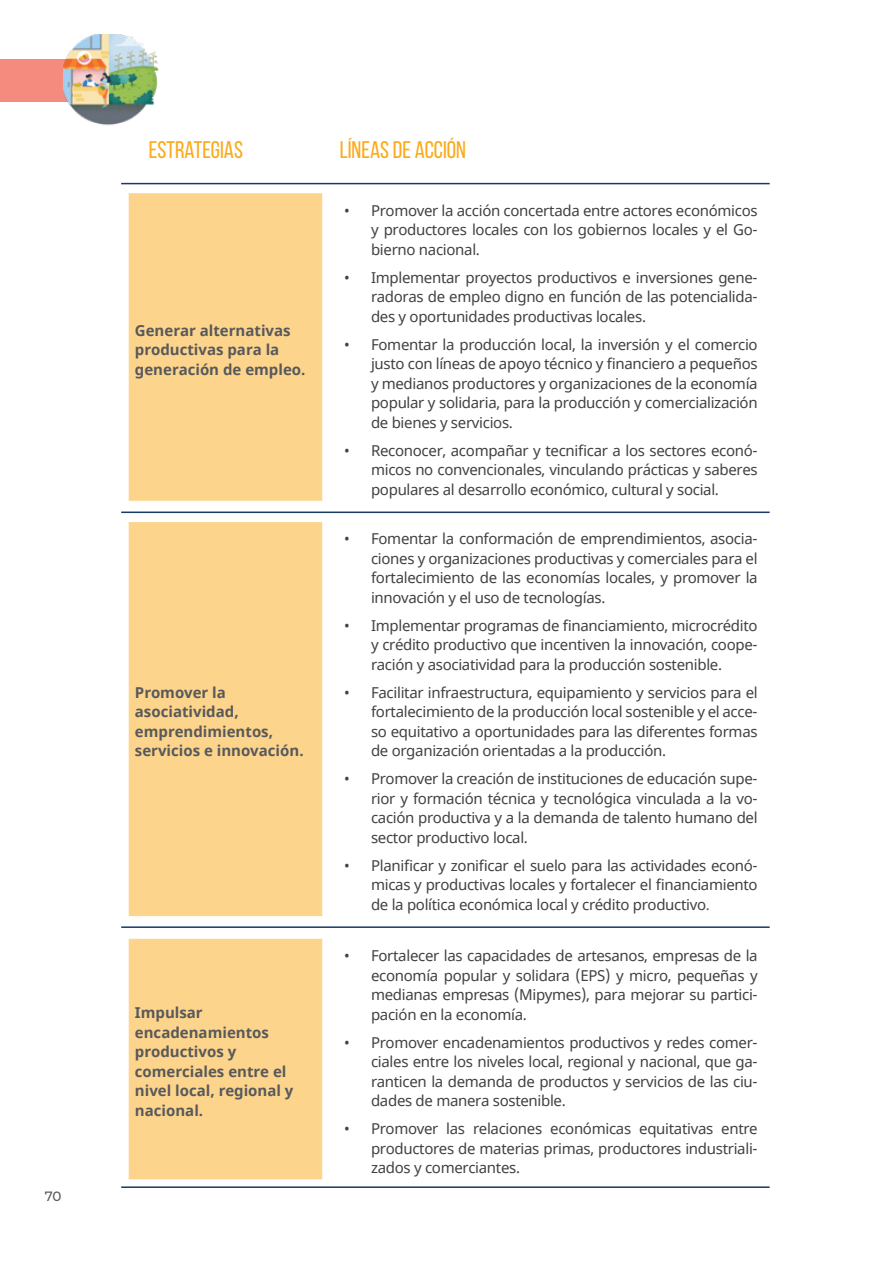
<style>
.page{position:relative;width:893px;height:1263px;background:#fff}
.page>*{position:absolute;margin:0;border:0;box-sizing:border-box;transform-origin:0 0}
.t1{font:24px "Bebas Neue";color:#fbaa19}
.t2{font:15px/19.5px "Noto Sans";letter-spacing:-.02em;color:#414042;text-align:justify}
.t3{font:700 15px/19.5px "Noto Sans";color:#58595b}
.t4{font:500 13.5px "Montserrat";color:#58595b}
.s1{color:#58595b}
</style>
<div class="page">
<div style="left:128px;top:193px;width:195px;height:308px;background:#fdd48c"></div>
<hr style="left:128px;top:193px;width:1px;height:308px;background:#fff">
<hr style="left:322px;top:193px;width:1px;height:308px;background:#fff">
<div style="left:128px;top:521px;width:195px;height:396px;background:#fdd48c"></div>
<hr style="left:128px;top:522px;width:1px;height:394px;background:#fff">
<hr style="left:322px;top:522px;width:1px;height:394px;background:#fff">
<hr style="left:128px;top:521px;width:195px;height:1px;background:#fff">
<hr style="left:128px;top:916px;width:195px;height:1px;background:#fff">
<div style="left:128px;top:938px;width:195px;height:242px;background:#fdd48c"></div>
<hr style="left:128px;top:1179px;width:195px;height:1px;background:#fff">
<hr style="left:128px;top:939px;width:1px;height:240px;background:#fff">
<hr style="left:128px;top:938px;width:195px;height:1px;background:#fff">
<hr style="left:322px;top:939px;width:1px;height:240px;background:#fff">
<hr style="left:121px;top:1186px;width:649px;height:2px;background:#173963">
<hr style="left:121px;top:926px;width:649px;height:2px;background:#173963">
<hr style="left:121px;top:511px;width:649px;height:2px;background:#173963">
<hr style="left:121px;top:183px;width:649px;height:1px;background:#173963">
<div style="left:0;top:60px;width:102px;height:42px;background:#f58a7e"></div>
<img style="left:63px;top:34px;width:96px;height:92px">
<p class="t4" style="left:45px;top:1186px;width:18px">70</p>
<h1 class="t1" style="left:149px;top:137px;width:96px">ESTRATEGIAS</h1>
<h1 class="t1" style="left:340px;top:137px;width:128px">LÍNEAS DE ACCIÓN</h1>
<p class="t3" style="left:135px;top:321px;width:172px">Generar alternativas productivas para la generación de empleo.</p>
<p class="t3" style="left:135px;top:683px;width:170px">Promover la asociatividad, emprendimientos, servicios e innovación.</p>
<p class="t3" style="left:135px;top:1003px;width:160px">Impulsar encadenamientos productivos y comerciales entre el nivel local, regional y nacional.</p>
<p class="t2" style="left:371px;top:201px;width:388px;text-indent:-27px">• Promover la acción concertada entre actores económicos y productores locales con los gobiernos locales y el Go&shy;bierno nacional.</p>
<p class="t2" style="left:371px;top:268px;width:388px;text-indent:-27px">• Implementar proyectos productivos e inversiones gene&shy;radoras de empleo digno en función de las potencialida&shy;des y oportunidades productivas locales.</p>
<p class="t2" style="left:371px;top:335px;width:388px;text-indent:-27px">• Fomentar la producción local, la inversión y el comercio justo con líneas de apoyo técnico y financiero a pequeños y medianos productores y organizaciones de la economía popular y solidaria, para la producción y comercialización de bienes y servicios.</p>
<p class="t2" style="left:371px;top:441px;width:388px;text-indent:-27px">• Reconocer, acompañar y tecnificar a los sectores econó&shy;micos no convencionales, vinculando prácticas y saberes populares al desarrollo económico, cultural y social.</p>
<p class="t2" style="left:371px;top:530px;width:388px;text-indent:-27px">• Fomentar la conformación de emprendimientos, asocia&shy;ciones y organizaciones productivas y comerciales para el fortalecimiento de las economías locales, y promover la innovación y el uso de tecnologías.</p>
<p class="t2" style="left:371px;top:616px;width:388px;text-indent:-27px">• Implementar programas de financiamiento, microcrédito y crédito productivo que incentiven la innovación, coope&shy;ración y asociatividad para la producción sostenible.</p>
<p class="t2" style="left:371px;top:683px;width:388px;text-indent:-27px">• Facilitar infraestructura, equipamiento y servicios para el fortalecimiento de la producción local sostenible y el acce&shy;so equitativo a oportunidades para las diferentes formas de organización orientadas a la producción.</p>
<p class="t2" style="left:371px;top:770px;width:388px;text-indent:-27px">• Promover la creación de instituciones de educación supe&shy;rior y formación técnica y tecnológica vinculada a la vo&shy;cación productiva y a la demanda de talento humano del sector productivo local.</p>
<p class="t2" style="left:371px;top:856px;width:388px;text-indent:-27px">• Planificar y zonificar el suelo para las actividades econó&shy;micas y productivas locales y fortalecer el financiamiento de la política económica local y crédito productivo<span class="s1">.</span></p>
<p class="t2" style="left:371px;top:946px;width:388px;text-indent:-27px">• Fortalecer las capacidades de artesanos, empresas de la economía popular y solidara (EPS) y micro, pequeñas y medianas empresas (Mipymes), para mejorar su partici&shy;pación en la economía.</p>
<p class="t2" style="left:371px;top:1033px;width:388px;text-indent:-27px">• Promover encadenamientos productivos y redes comer&shy;ciales entre los niveles local, regional y nacional, que ga&shy;ranticen la demanda de productos y servicios de las ciu&shy;dades de manera sostenible.</p>
<p class="t2" style="left:371px;top:1119px;width:388px;text-indent:-27px">• Promover las relaciones económicas equitativas entre productores de materias primas, productores industriali&shy;zados y comerciantes.</p>
</div>
